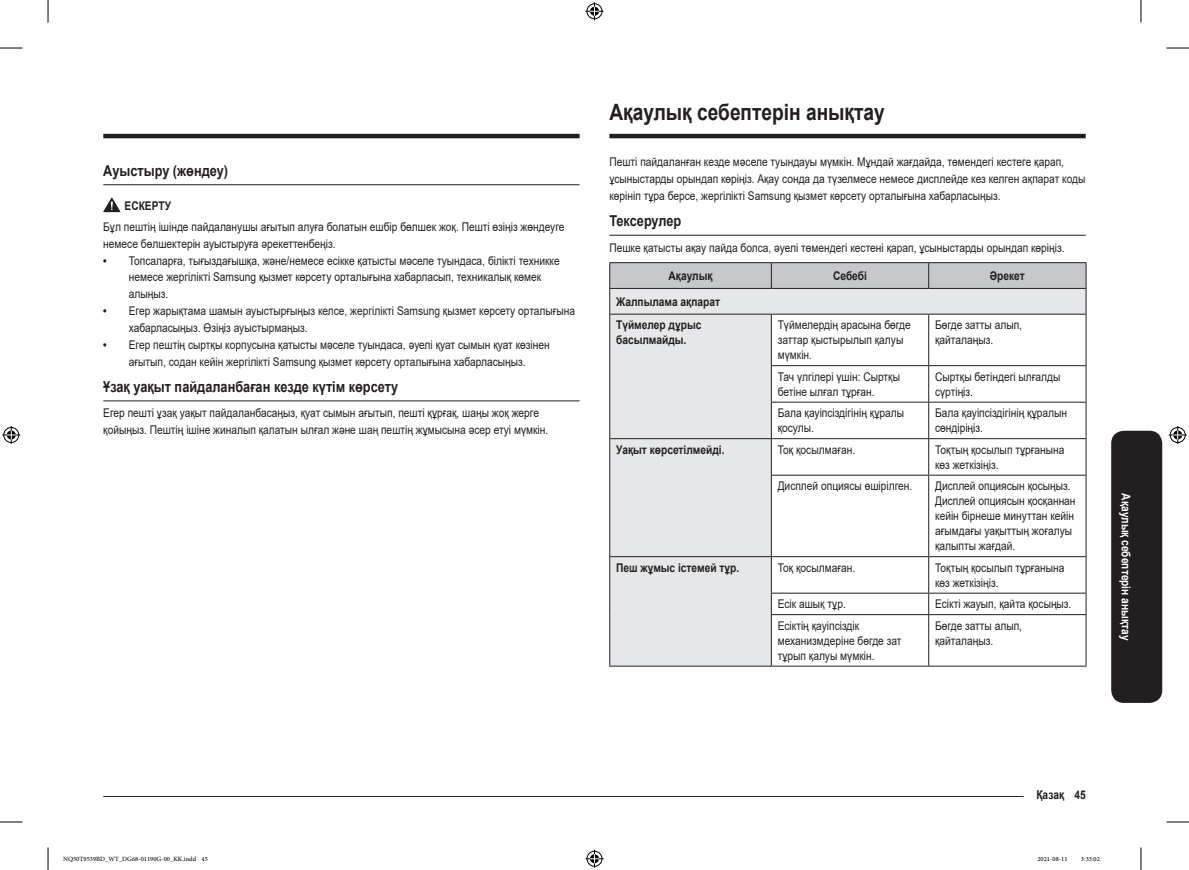
<style>
.page{position:relative;width:1189px;height:870px;background:#fff}
.page>*{position:absolute;margin:0;border:0;box-sizing:border-box;transform-origin:0 0}
.t1{font:700 22.5px "Arial";color:#231f20;scale:.85 1}
.t2{font:700 15px "Arial";color:#231f20;scale:.85 1}
.t3{font:12px/15px "Arial";color:#231f20;scale:.85 1}
.P_Center{font:700 12px/15px "Arial";color:#231f20;scale:.85 1}
.t4{font:700 12px "Arial";color:#fff;scale:.85 1}
.D_Description{font:700 12px "Arial";color:#231f20;scale:.85 1}
.t5{font:9px "Adobe Arabic";color:#000}
.s1{font-weight:700}
</style>
<div class="page">
<hr style="left:103px;top:796px;width:936px;height:1px;background:#231f20">
<div style="left:1023px;top:786px;width:62px;height:15px;background:#fff"></div>
<div style="left:1111px;top:431px;width:51px;height:272px;background:#231f20;border-radius:13px"></div>
<hr style="left:103px;top:134px;width:477px;height:4px;background:#231f20">
<hr style="left:609px;top:134px;width:476px;height:4px;background:#231f20">
<hr style="left:103px;top:184px;width:477px;height:1px;background:#231f20">
<hr style="left:103px;top:400px;width:477px;height:1px;background:#231f20">
<svg style="left:103px;top:198px;width:17px;height:14px"></svg>
<hr style="left:609px;top:235px;width:476px;height:1px;background:#231f20">
<svg style="left:610px;top:315px;width:475px;height:351px"></svg>
<hr style="left:609px;top:314px;width:162px;height:1px;background:#231f20">
<hr style="left:609px;top:315px;width:1px;height:51px;background:#231f20">
<hr style="left:609px;top:366px;width:1px;height:36px;background:#231f20">
<hr style="left:609px;top:402px;width:1px;height:36px;background:#231f20">
<hr style="left:771px;top:314px;width:158px;height:1px;background:#231f20">
<hr style="left:771px;top:315px;width:1px;height:50px;background:#231f20">
<hr style="left:929px;top:314px;width:157px;height:1px;background:#231f20">
<hr style="left:928px;top:315px;width:1px;height:50px;background:#231f20">
<hr style="left:1085px;top:315px;width:1px;height:50px;background:#231f20">
<hr style="left:771px;top:365px;width:158px;height:1px;background:#231f20">
<hr style="left:771px;top:366px;width:1px;height:36px;background:#231f20">
<hr style="left:929px;top:365px;width:157px;height:1px;background:#231f20">
<hr style="left:928px;top:366px;width:1px;height:36px;background:#231f20">
<hr style="left:1085px;top:366px;width:1px;height:36px;background:#231f20">
<hr style="left:771px;top:402px;width:158px;height:1px;background:#231f20">
<hr style="left:771px;top:402px;width:1px;height:36px;background:#231f20">
<hr style="left:929px;top:402px;width:157px;height:1px;background:#231f20">
<hr style="left:928px;top:402px;width:1px;height:36px;background:#231f20">
<hr style="left:1085px;top:402px;width:1px;height:36px;background:#231f20">
<hr style="left:609px;top:438px;width:162px;height:1px;background:#231f20">
<hr style="left:609px;top:439px;width:1px;height:36px;background:#231f20">
<hr style="left:609px;top:475px;width:1px;height:81px;background:#231f20">
<hr style="left:771px;top:438px;width:158px;height:1px;background:#231f20">
<hr style="left:771px;top:439px;width:1px;height:36px;background:#231f20">
<hr style="left:929px;top:438px;width:157px;height:1px;background:#231f20">
<hr style="left:928px;top:439px;width:1px;height:36px;background:#231f20">
<hr style="left:1085px;top:439px;width:1px;height:36px;background:#231f20">
<hr style="left:771px;top:475px;width:158px;height:1px;background:#231f20">
<hr style="left:771px;top:475px;width:1px;height:81px;background:#231f20">
<hr style="left:929px;top:475px;width:157px;height:1px;background:#231f20">
<hr style="left:928px;top:475px;width:1px;height:81px;background:#231f20">
<hr style="left:1085px;top:475px;width:1px;height:81px;background:#231f20">
<hr style="left:609px;top:556px;width:162px;height:1px;background:#231f20">
<hr style="left:609px;top:557px;width:1px;height:36px;background:#231f20">
<svg style="left:609px;top:593px;width:1px;height:22px"></svg>
<hr style="left:609px;top:615px;width:1px;height:51px;background:#231f20">
<hr style="left:771px;top:556px;width:158px;height:1px;background:#231f20">
<hr style="left:771px;top:557px;width:1px;height:36px;background:#231f20">
<hr style="left:929px;top:556px;width:157px;height:1px;background:#231f20">
<hr style="left:928px;top:557px;width:1px;height:36px;background:#231f20">
<hr style="left:1085px;top:557px;width:1px;height:36px;background:#231f20">
<hr style="left:771px;top:593px;width:158px;height:1px;background:#231f20">
<svg style="left:771px;top:593px;width:1px;height:21px"></svg>
<hr style="left:929px;top:593px;width:157px;height:1px;background:#231f20">
<svg style="left:928px;top:593px;width:1px;height:21px"></svg>
<svg style="left:1085px;top:593px;width:1px;height:21px"></svg>
<hr style="left:771px;top:614px;width:158px;height:1px;background:#231f20">
<hr style="left:771px;top:615px;width:1px;height:51px;background:#231f20">
<hr style="left:929px;top:614px;width:157px;height:1px;background:#231f20">
<hr style="left:928px;top:615px;width:1px;height:51px;background:#231f20">
<hr style="left:1085px;top:615px;width:1px;height:51px;background:#231f20">
<hr style="left:609px;top:666px;width:162px;height:1px;background:#231f20">
<hr style="left:771px;top:666px;width:158px;height:1px;background:#231f20">
<hr style="left:929px;top:666px;width:157px;height:1px;background:#231f20">
<hr style="left:609px;top:262px;width:162px;height:1px;background:#231f20">
<hr style="left:771px;top:262px;width:158px;height:1px;background:#231f20">
<hr style="left:929px;top:262px;width:157px;height:1px;background:#231f20">
<svg style="left:609px;top:263px;width:477px;height:51px;background:#d3d4d6"></svg>
<hr style="left:609px;top:288px;width:162px;height:1px;background:#231f20">
<hr style="left:771px;top:288px;width:158px;height:1px;background:#231f20">
<hr style="left:929px;top:288px;width:157px;height:1px;background:#231f20">
<svg style="left:0;top:48px;width:22px;height:1px"></svg>
<svg style="left:1166px;top:48px;width:23px;height:1px"></svg>
<svg style="left:0;top:822px;width:22px;height:1px"></svg>
<svg style="left:1166px;top:822px;width:23px;height:1px"></svg>
<svg style="left:48px;top:0;width:1px;height:22px"></svg>
<svg style="left:48px;top:847px;width:1px;height:23px"></svg>
<svg style="left:1141px;top:0;width:1px;height:22px"></svg>
<svg style="left:1141px;top:847px;width:1px;height:23px"></svg>
<svg style="left:585px;top:2px;width:18px;height:18px"></svg>
<svg style="left:585px;top:850px;width:18px;height:18px"></svg>
<svg style="left:2px;top:426px;width:18px;height:18px"></svg>
<svg style="left:1169px;top:426px;width:18px;height:18px"></svg>
<h2 class="t2" style="left:103px;top:160px;width:148px">Ауыстыру (жөндеу)</h2>
<p class="D_Description" style="left:125px;top:197px;width:56px">ЕСКЕРТУ</p>
<p class="t3" style="left:103px;top:218px;width:544px;line-height:16.8px">Бұл пештің ішінде пайдаланушы ағытып алуға болатын ешбір бөлшек жоқ. Пешті өзіңіз жөндеуге немесе бөлшектерін ауыстыруға әрекеттенбеңіз.</p>
<p class="t3" style="left:129px;top:252px;width:508px;line-height:16.8px;text-indent:-26px"><span class="s1">•</span> Топсаларға, тығыздағышқа, және/немесе есікке қатысты мәселе туындаса, білікті техникке немесе жергілікті Samsung қызмет көрсету орталығына хабарласып, техникалық көмек алыңыз.</p>
<p class="t3" style="left:129px;top:302px;width:527px;line-height:16.8px;text-indent:-26px"><span class="s1">•</span> Егер жарықтама шамын ауыстырғыңыз келсе, жергілікті Samsung қызмет көрсету орталығына хабарласыңыз. Өзіңіз ауыстырмаңыз.</p>
<p class="t3" style="left:103px;top:336px;width:527px;line-height:16.8px;text-align:center"><span class="s1">•</span> Егер пештің сыртқы корпусына қатысты мәселе туындаса, әуелі қуат сымын қуат көзінен ағытып, содан кейін жергілікті Samsung қызмет көрсету орталығына хабарласыңыз.</p>
<h2 class="t2" style="left:103px;top:376px;width:349px">Ұзақ уақыт пайдаланбаған кезде күтім көрсету</h2>
<p class="t3" style="left:103px;top:405px;width:525px;line-height:16.8px">Егер пешті ұзақ уақыт пайдаланбасаңыз, қуат сымын ағытып, пешті құрғақ, шаңы жоқ жерге қойыңыз. Пештің ішіне жиналып қалатын ылғал және шаң пештің жұмысына әсер етуі мүмкін.</p>
<h1 class="t1" style="left:609px;top:96px;width:325px">Ақаулық себептерін анықтау</h1>
<p class="t3" style="left:609px;top:154px;width:562px;line-height:16.8px">Пешті пайдаланған кезде мәселе туындауы мүмкін. Мұндай жағдайда, төмендегі кестеге қарап, ұсыныстарды орындап көріңіз. Ақау сонда да түзелмесе немесе дисплейде кез келген ақпарат коды көрініп тұра берсе, жергілікті Samsung қызмет көрсету орталығына хабарласыңыз.</p>
<h2 class="t2" style="left:609px;top:210px;width:86px">Тексерулер</h2>
<p class="t3" style="left:609px;top:240px;width:537px">Пешке қатысты ақау пайда болса, әуелі төмендегі кестені қарап, ұсыныстарды орындап көріңіз.</p>
<p class="P_Center" style="left:668px;top:268px;width:53px">Ақаулық</p>
<p class="P_Center" style="left:833px;top:268px;width:41px">Себебі</p>
<p class="P_Center" style="left:990px;top:268px;width:43px">Әрекет</p>
<p class="P_Center" style="left:616px;top:294px;width:124px">Жалпылама ақпарат</p>
<p class="P_Center" style="left:616px;top:318px;width:102px">Түймелер дұрыс басылмайды.</p>
<p class="t3" style="left:778px;top:317px;width:158px">Түймелердің арасына бөгде заттар қыстырылып қалуы мүмкін.</p>
<p class="t3" style="left:935px;top:317px;width:104px">Бөгде затты алып, қайталаңыз.</p>
<p class="t3" style="left:778px;top:369px;width:145px">Тач үлгілері үшін: Сыртқы бетіне ылғал тұрған.</p>
<p class="t3" style="left:935px;top:369px;width:149px">Сыртқы бетіндегі ылғалды сүртіңіз.</p>
<p class="t3" style="left:778px;top:405px;width:150px">Бала қауіпсіздігінің құралы қосулы.</p>
<p class="t3" style="left:935px;top:405px;width:157px">Бала қауіпсіздігінің құралын сөндіріңіз.</p>
<p class="P_Center" style="left:616px;top:442px;width:129px">Уақыт көрсетілмейді.</p>
<p class="t3" style="left:778px;top:442px;width:93px">Тоқ қосылмаған.</p>
<p class="t3" style="left:935px;top:442px;width:154px">Тоқтың қосылып тұрғанына көз жеткізіңіз.</p>
<p class="t3" style="left:778px;top:478px;width:160px">Дисплей опциясы өшірілген.</p>
<p class="t3" style="left:935px;top:478px;width:167px">Дисплей опциясын қосыңыз.<br>Дисплей опциясын қосқаннан кейін бірнеше минуттан кейін ағымдағы уақыттың жоғалуы қалыпты жағдай.</p>
<p class="P_Center" style="left:616px;top:560px;width:146px">Пеш жұмыс істемей тұр.</p>
<p class="t3" style="left:778px;top:560px;width:93px">Тоқ қосылмаған.</p>
<p class="t3" style="left:935px;top:560px;width:154px">Тоқтың қосылып тұрғанына көз жеткізіңіз.</p>
<p class="t3" style="left:778px;top:596px;width:82px">Есік ашық тұр.</p>
<p class="t3" style="left:935px;top:596px;width:162px">Есікті жауып, қайта қосыңыз.</p>
<p class="t3" style="left:778px;top:618px;width:147px">Есіктің қауіпсіздік механизмдеріне бөгде зат тұрып қалуы мүмкін.</p>
<p class="t3" style="left:935px;top:618px;width:104px">Бөгде затты алып, қайталаңыз.</p>
<p class="t4" style="left:1134px;top:493px;width:174px;rotate:90deg">Ақаулық себептерін анықтау</p>
<p class="P_Center" style="left:1036px;top:787px;width:59px">Қазақ 45</p>
<p class="t5" style="left:63px;top:853px;width:146px">NQ50T9539BD_WT_DG68-01190G-00_KK.indd 45</p>
<p class="t5" style="left:1037px;top:853px;width:32px">2021-08-11</p>
<p class="t5" style="left:1081px;top:853px;width:20px">3:33:02</p>
</div>
